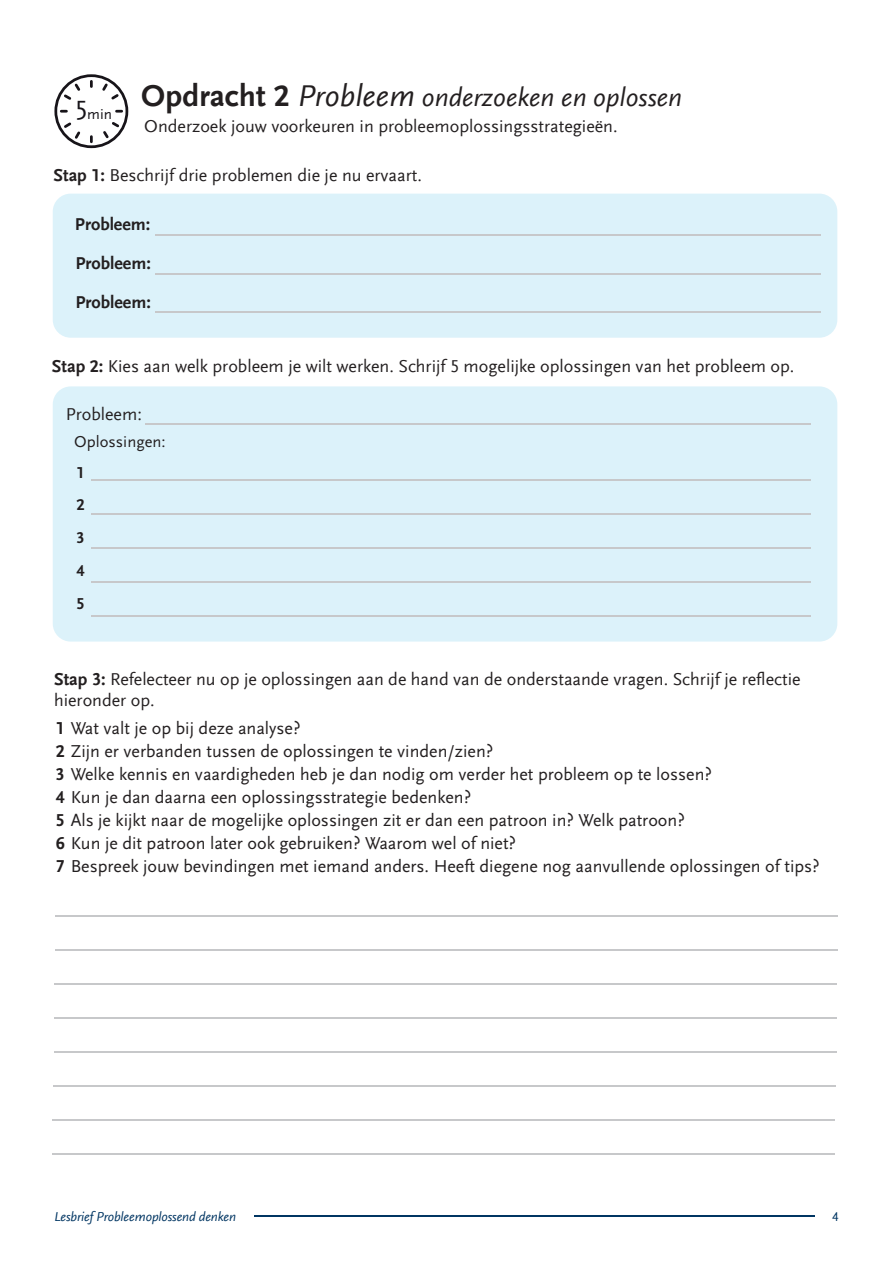
<style>
.page{position:relative;width:893px;height:1263px;background:#fff}
.page>*{position:absolute;margin:0;border:0;box-sizing:border-box;transform-origin:0 0}
.t1{font:italic 27px "Scala Sans Offc";color:#231f20}
.t2{font:18px/23px "Scala Sans";color:#231f20}
.t3{font:18px/21px "Scala Sans Offc";color:#231f20}
.t4{font:700 18px/38.5px "Scala Sans Offc";color:#231f20}
.t5{font:16.5px "Scala Sans Regular LF";color:#231f20}
.t6{font:16.5px/32.7px "Scala Sans Bold LF";color:#231f20;text-align:justify}
.t7{font:15.15px "Scala Sans";color:#171419}
.t8{font:italic 13.5px "Scala Sans Offc";letter-spacing:-.01em;color:#003562}
.t9{font:13.5px "Scala Sans Offc";color:#003562}
.s1{font-weight:700;font-style:normal;font-size:31.5px}
.s2{font-size:31.5px}
.s3{font-weight:700}
.s4{font-family:"Scala Sans"}
.s5{font-family:"Scala Sans Bold LF"}
</style>
<div class="page">
<hr style="left:212px;top:1215px;width:603px;height:2px;background:#003562">
<div style="left:54px;top:1209px;width:199px;height:15px;background:#fff"></div>
<div style="left:53px;top:194px;width:784px;height:144px;background:#dcf2fa;border-radius:18px"></div>
<hr style="left:155px;top:235px;width:665px;height:1px;background:#c7c8ca">
<hr style="left:155px;top:273px;width:666px;height:1px;background:#c7c8ca">
<div style="left:53px;top:386px;width:784px;height:256px;background:#dcf2fa;border-radius:18px"></div>
<hr style="left:145px;top:424px;width:666px;height:1px;background:#c7c8ca">
<hr style="left:91px;top:479px;width:720px;height:1px;background:#c7c8ca">
<hr style="left:91px;top:513px;width:720px;height:1px;background:#c7c8ca">
<hr style="left:91px;top:547px;width:719px;height:1px;background:#c7c8ca">
<hr style="left:91px;top:581px;width:719px;height:1px;background:#c7c8ca">
<hr style="left:91px;top:615px;width:719px;height:1px;background:#c7c8ca">
<hr style="left:55px;top:915px;width:782px;height:2px;background:#c7c8ca">
<hr style="left:55px;top:949px;width:782px;height:2px;background:#c7c8ca">
<hr style="left:54px;top:983px;width:782px;height:2px;background:#c7c8ca">
<hr style="left:54px;top:1017px;width:782px;height:2px;background:#c7c8ca">
<hr style="left:54px;top:1052px;width:782px;height:1px;background:#c7c8ca">
<hr style="left:54px;top:1086px;width:782px;height:1px;background:#c7c8ca">
<hr style="left:53px;top:1120px;width:782px;height:1px;background:#c7c8ca">
<hr style="left:53px;top:1154px;width:782px;height:1px;background:#c7c8ca">
<div style="left:54px;top:74px;width:74px;height:74px;border:3px solid #171419;border-radius:50%"></div>
<svg style="left:90px;top:137px;width:3px;height:5px"></svg>
<svg style="left:117px;top:110px;width:5px;height:3px"></svg>
<svg style="left:61px;top:110px;width:5px;height:3px"></svg>
<svg style="left:90px;top:81px;width:3px;height:6px"></svg>
<svg style="left:62px;top:122px;width:19px;height:19px"></svg>
<svg style="left:103px;top:122px;width:19px;height:19px"></svg>
<svg style="left:62px;top:81px;width:19px;height:19px"></svg>
<svg style="left:102px;top:81px;width:19px;height:19px"></svg>
<hr style="left:155px;top:312px;width:666px;height:1px;background:#c7c8ca">
<p class="t7" style="left:76px;top:106px;width:38px"><sup>5</sup>min</p>
<h1 class="t1" style="left:141px;top:82px;width:542px"><span class="s1">Opdracht 2</span> <span class="s2">Probleem</span> onderzoeken en oplossen</h1>
<p class="t3" style="left:144px;top:116px;width:475px">Onderzoek jouw voorkeuren in probleemoplossingsstrategieën.</p>
<p class="t3" style="left:54px;top:165px;width:370px"><span class="s3">Stap 1:</span> Beschrijf drie problemen die je nu ervaart.</p>
<p class="t4" style="left:75px;top:206px;width:77px">Probleem:<br>Probleem:</p>
<p class="t4" style="left:76px;top:283px;width:77px">Probleem:</p>
<p class="t3" style="left:52px;top:356px;width:744px"><span class="s3">Stap 2:</span> Kies aan welk probleem je wilt werken. Schrijf 5 mogelijke oplossingen van het probleem op.</p>
<p class="t3" style="left:66px;top:404px;width:78px">Probleem:</p>
<p class="t5" style="left:74px;top:433px;width:93px">Oplossingen<span class="s4">:</span></p>
<p class="t6" style="left:76px;top:456px;width:10px">1<br>2<br>3<br>4<br>5</p>
<p class="t3" style="left:54px;top:669px;width:748px"><span class="s3">Stap 3:</span> Refelecteer nu op je oplossingen aan de hand van de onderstaande vragen. Schrijf je reflectie hieronder op.</p>
<p class="t2" style="left:56px;top:717px;width:765px"><span class="s5">1</span> Wat valt je op bij deze analyse?<br><span class="s5">2</span> Zijn er verbanden tussen de oplossingen te vinden/zien?<br><span class="s5">3</span> Welke kennis en vaardigheden heb je dan nodig om verder het probleem op te lossen?<br><span class="s5">4</span> Kun je dan daarna een oplossingsstrategie bedenken?<br><span class="s5">5</span> Als je kijkt naar de mogelijke oplossingen zit er dan een patroon in? Welk patroon?<br><span class="s5">6</span> Kun je dit patroon later ook gebruiken? Waarom wel of niet?<br><span class="s5">7</span> Bespreek jouw bevindingen met iemand anders. Heeft diegene nog aanvullende oplossingen of tips?</p>
<p class="t8" style="left:54px;top:1210px;width:183px">Lesbrief Probleemoplossend denken</p>
<p class="t9" style="left:832px;top:1210px;width:8px">4</p>
</div>
